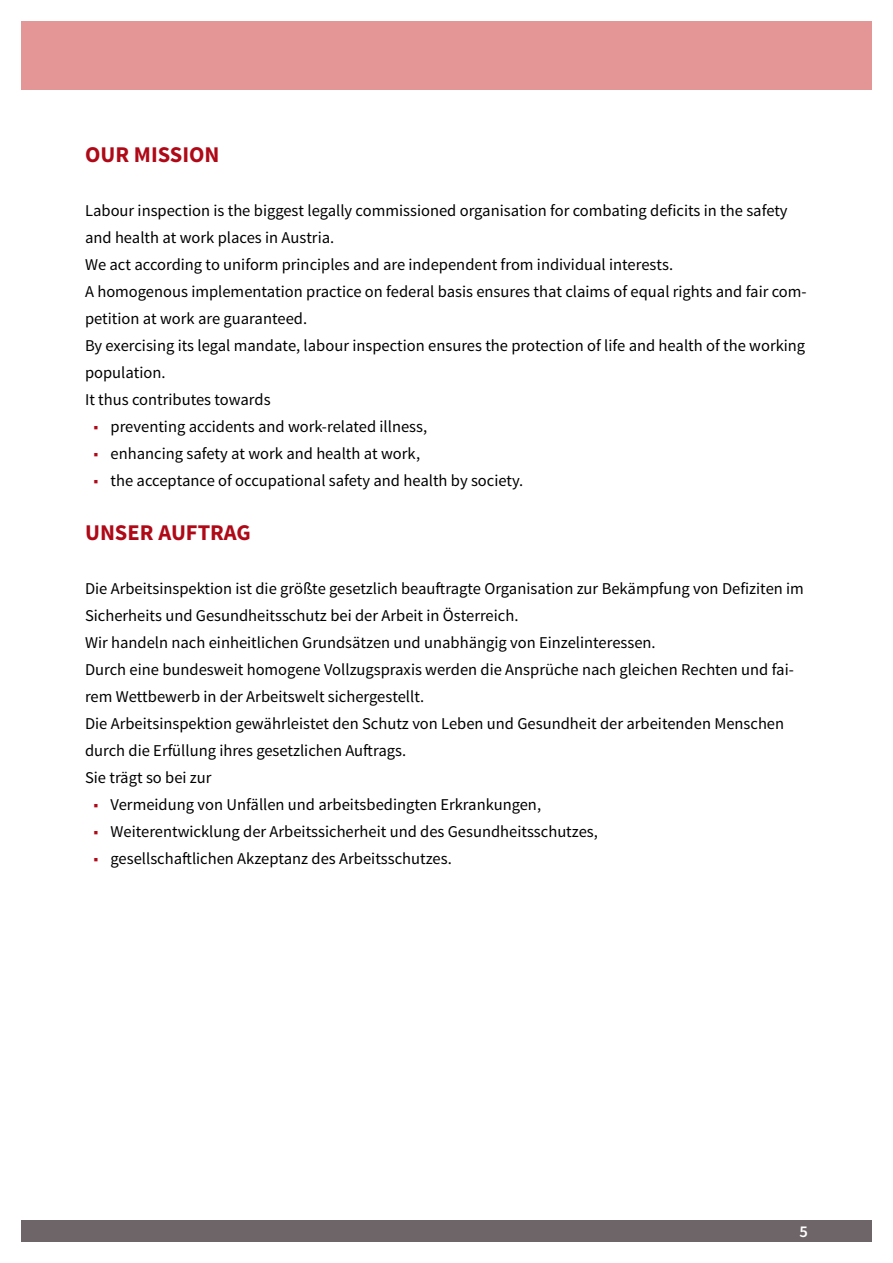
<style>
.page{position:relative;width:893px;height:1263px;background:#fff}
.page>*{position:absolute;margin:0;border:0;box-sizing:border-box;transform-origin:0 0}
.Überschrift_1_Ebene{font:700 22.5px "Source Sans Pro";color:#af0917}
.Fließtext{font:16.5px/27px "Source Sans Pro";color:#000}
.t1{font:600 16.5px "Source Sans Pro";color:#fff}
.s1{color:#af0917}
</style>
<div class="page">
<div style="left:21px;top:1220px;width:851px;height:22px;background:#6e6569"></div>
<div style="left:21px;top:21px;width:851px;height:68px;background:#e49595"></div>
<h1 class="Überschrift_1_Ebene" style="left:85px;top:140px;width:136px">OUR MISSION</h1>
<p class="Fließtext" style="left:85px;top:197px;width:704px">Labour inspection is the biggest legally commissioned organisation for combating deficits in the safety and health at work places in Austria.</p>
<p class="Fließtext" style="left:85px;top:251px;width:590px">We act according to uniform principles and are independent from individual interests.</p>
<p class="Fließtext" style="left:85px;top:278px;width:723px">A homogenous implementation practice on federal basis ensures that claims of equal rights and fair com&shy;petition at work are guaranteed.</p>
<p class="Fließtext" style="left:85px;top:332px;width:722px">By exercising its legal mandate, labour inspection ensures the protection of life and health of the working population.</p>
<p class="Fließtext" style="left:85px;top:386px;width:187px">It thus contributes towards</p>
<p class="Fließtext" style="left:94px;top:413px;width:335px"><span class="s1">■</span> preventing accidents and work-related illness,</p>
<p class="Fließtext" style="left:94px;top:440px;width:328px"><span class="s1">■</span> enhancing safety at work and health at work,</p>
<p class="Fließtext" style="left:94px;top:467px;width:431px"><span class="s1">■</span> the acceptance of occupational safety and health by society.</p>
<h1 class="Überschrift_1_Ebene" style="left:85px;top:518px;width:167px">UNSER AUFTRAG</h1>
<p class="Fließtext" style="left:85px;top:575px;width:720px">Die Arbeitsinspektion ist die größte gesetzlich beauftragte Organisation zur Bekämpfung von Defiziten im<br>Sicherheits und Gesundheitsschutz bei der Arbeit in Österreich.</p>
<p class="Fließtext" style="left:85px;top:629px;width:572px">Wir handeln nach einheitlichen Grundsätzen und unabhängig von Einzelinteressen.</p>
<p class="Fließtext" style="left:85px;top:656px;width:710px">Durch eine bundesweit homogene Vollzugspraxis werden die Ansprüche nach gleichen Rechten und fai&shy;rem Wettbewerb in der Arbeitswelt sichergestellt.</p>
<p class="Fließtext" style="left:85px;top:710px;width:701px">Die Arbeitsinspektion gewährleistet den Schutz von Leben und Gesundheit der arbeitenden Menschen durch die Erfüllung ihres gesetzlichen Auftrags.</p>
<p class="Fließtext" style="left:85px;top:764px;width:128px">Sie trägt so bei zur</p>
<p class="Fließtext" style="left:94px;top:791px;width:449px"><span class="s1">■</span> Vermeidung von Unfällen und arbeitsbedingten Erkrankungen,</p>
<p class="Fließtext" style="left:94px;top:818px;width:506px"><span class="s1">■</span> Weiterentwicklung der Arbeitssicherheit und des Gesundheitsschutzes,</p>
<p class="Fließtext" style="left:94px;top:845px;width:360px"><span class="s1">■</span> gesellschaftlichen Akzeptanz des Arbeitsschutzes.</p>
<p class="t1" style="left:799px;top:1221px;width:10px">5</p>
</div>
